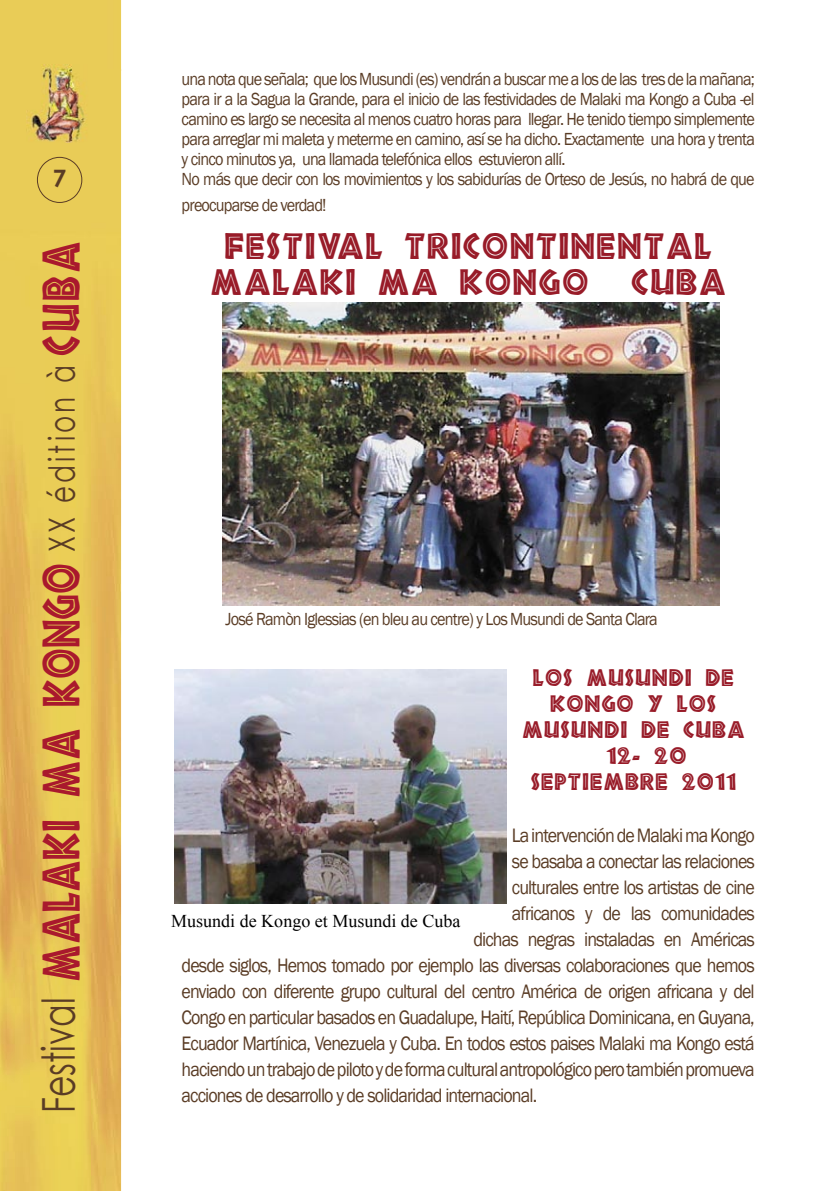
<style>
.page{position:relative;width:840px;height:1191px;background:#fff}
.page>*{position:absolute;margin:0;border:0;box-sizing:border-box;transform-origin:0 0}
.t1{font:48.6px "African";color:#a9192d;scale:.73 1}
.t2{font:34px/36px "African";letter-spacing:.04em;color:#981b28;text-align:center;scale:.9 1}
.t3{font:700 24px "Century Gothic";color:#5a3c25}
.t4{font:22px "African";letter-spacing:.04em;color:#981b28;scale:.9 1}
.t5{font:20px "Franklin Gothic";letter-spacing:-.05em;color:#5a3c25;scale:.9 1}
.t6{font:18px/20px "Franklin Gothic";letter-spacing:-.05em;color:#5a3c25;scale:.9 1}
.t7{font:18px "Times New Roman";color:#000}
.s1{font-family:"Century Gothic";font-size:45.2px;color:#5a3c25}
.s2{font-family:"Century Gothic";font-size:36px;color:#5a3c25}
</style>
<div class="page">
<img style="left:0;top:0;width:30px;height:1191px">
<div style="left:30px;top:0;width:91px;height:69px;background:#e9cc57"></div>
<img style="left:91px;top:69px;width:30px;height:1122px">
<img style="left:30px;top:142px;width:61px;height:1049px">
<img style="left:26px;top:65px;width:67px;height:77px">
<svg style="left:37px;top:157px;width:45px;height:46px;background:#dfc253"></svg>
<img style="left:174px;top:669px;width:332px;height:234px">
<img style="left:222px;top:302px;width:497px;height:303px">
<p class="t3" style="left:53px;top:160px;width:15px">7</p>
<h1 class="t1" style="left:42px;top:1113px;width:1196px;rotate:-90deg"><span class="s1">Festival</span> MALAKI MA KONGO <span class="s2">XX édition à</span> CUBA</h1>
<p class="t6" style="left:181px;top:69px;width:638px">una nota que señala; que los Musundi (es) vendrán a buscar me a los de las tres de la mañana; para ir a la Sagua la Grande, para el inicio de las festividades de Malaki ma Kongo a Cuba -el camino es largo se necesita al menos cuatro horas para llegar. He tenido tiempo simplemente para arreglar mi maleta y meterme en camino, así se ha dicho. Exactamente una hora y trenta y cinco minutos ya, una llamada telefónica ellos estuvieron allí.<br>No más que decir con los movimientos y los sabidurías de Orteso de Jesús, no habrá de que</p>
<p class="t6" style="left:181px;top:195px;width:162px">preocuparse de verdad!</p>
<h2 class="t2" style="left:210px;top:230px;width:574px">FESTIVAL TRICONTINENTAL<br>MALAKI MA KONGO À CUBA</h2>
<p class="t6" style="left:225px;top:609px;width:481px">José Ramòn Iglessias (en bleu au centre) y Los Musundi de Santa Clara</p>
<p class="t4" style="left:532px;top:668px;width:224px">LOS MUSUNDI DE</p>
<p class="t4" style="left:550px;top:694px;width:186px">KONGO Y LOS</p>
<p class="t4" style="left:521px;top:720px;width:249px">MUSUNDI DE CUBA</p>
<p class="t4" style="left:605px;top:746px;width:91px">12- 20</p>
<p class="t4" style="left:530px;top:772px;width:229px">SEPTIEMBRE 2011</p>
<p class="t5" style="left:511px;top:822px;width:271px">La intervención de Malaki ma Kongo</p>
<p class="t5" style="left:511px;top:848px;width:271px">se basaba a conectar las relaciones</p>
<p class="t5" style="left:511px;top:874px;width:271px">culturales entre los artistas de cine</p>
<p class="t5" style="left:511px;top:900px;width:271px">africanos y de las comunidades</p>
<p class="t5" style="left:473px;top:926px;width:314px">dichas negras instaladas en Américas</p>
<p class="t5" style="left:181px;top:952px;width:638px">desde siglos, Hemos tomado por ejemplo las diversas colaboraciones que hemos</p>
<p class="t5" style="left:181px;top:978px;width:638px">enviado con diferente grupo cultural del centro América de origen africana y del</p>
<p class="t5" style="left:181px;top:1004px;width:638px">Congo en particular basados en Guadalupe, Haití, República Dominicana, en Guyana,</p>
<p class="t5" style="left:181px;top:1030px;width:638px">Ecuador Martínica, Venezuela y Cuba. En todos estos paises Malaki ma Kongo está</p>
<p class="t5" style="left:181px;top:1056px;width:638px">haciendo un trabajo de piloto y de forma cultural antropológico pero también promueva</p>
<p class="t5" style="left:181px;top:1082px;width:396px">acciones de desarrollo y de solidaridad internacional.</p>
<p class="t7" style="left:171px;top:908px;width:290px">Musundi de Kongo et Musundi de Cuba</p>
</div>
